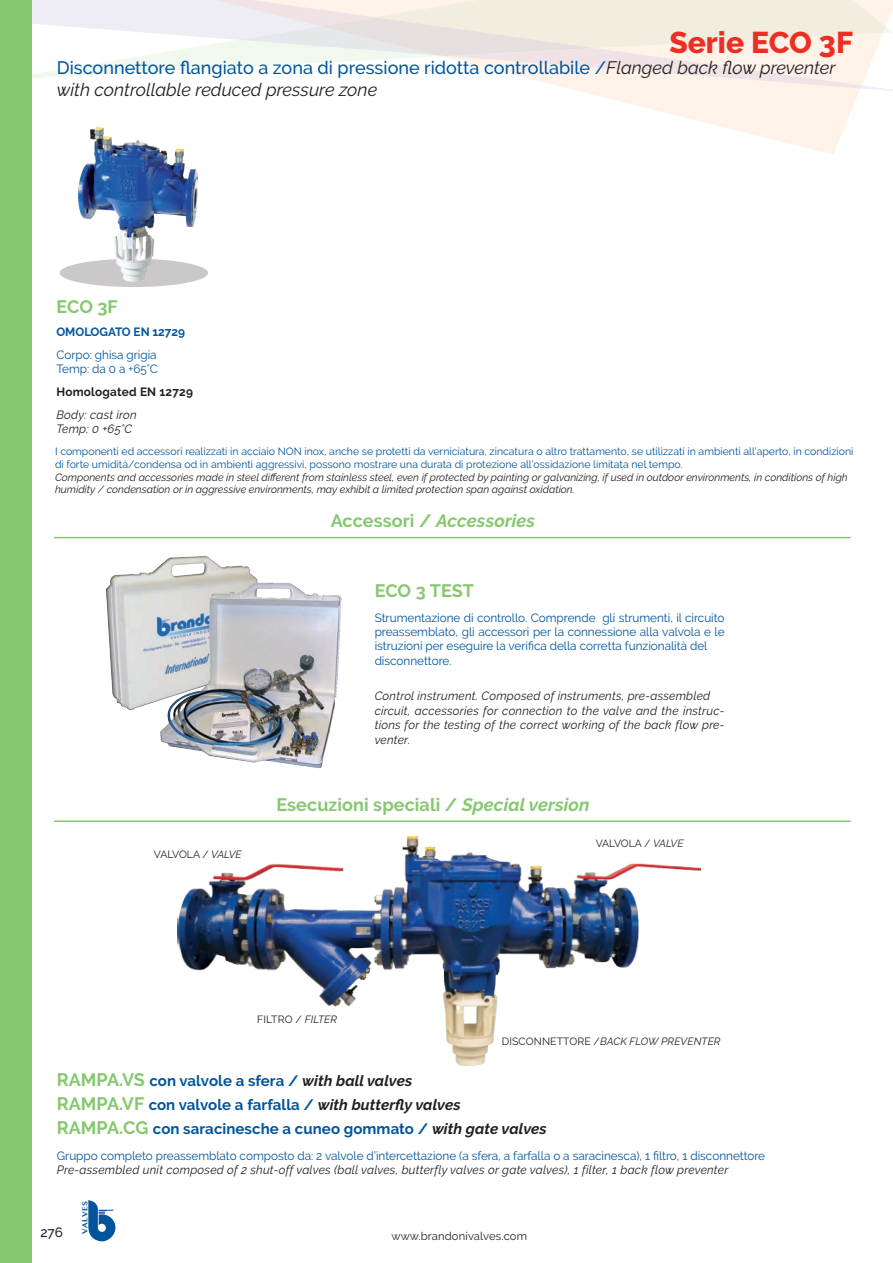
<style>
.page{position:relative;width:893px;height:1263px;background:#fff}
.page>*{position:absolute;margin:0;border:0;box-sizing:border-box;transform-origin:0 0}
.t1{font:800 30px "Raleway";color:#ee2e22}
.t2{font:500 18px/21.6px "Raleway";color:#01559d}
.t3{font:700 18px "Raleway";letter-spacing:.005em;color:#85c86f}
.t4{font:italic 700 18px "Raleway";letter-spacing:.005em;color:#85c86f}
.t5{font:700 15px "Raleway";letter-spacing:.005em;color:#01559d}
.t6{font:500 13.5px "Raleway";color:#231f20}
.t7{font:12px/14.4px "Raleway";color:#01559d;text-align:justify}
.t8{font:italic 12px/14.4px "Raleway";letter-spacing:.02em;color:#231f20;text-align:justify}
.t9{font:700 12px "Raleway";letter-spacing:.02em;color:#231f20}
.t10{font:700 12px "Raleway";color:#01559d}
.t11{font:11.25px "Raleway";letter-spacing:.01em;color:#231f20}
.t12{font:italic 10.5px/12.6px "Raleway";color:#231f20}
.t13{font:10.5px/12.6px "Raleway";color:#01559d}
.t14{font:10.5px "Raleway";letter-spacing:-.005em;color:#231f20}
.t15{font:700 7.8px "Lao MN";color:#01549b}
.s1{font-weight:400;font-style:italic;color:#231f20}
.s2{font-style:normal}
.s3{font-style:italic}
.s4{font-size:18px;color:#85c86f}
.s5{font-style:italic;color:#231f20}
</style>
<div class="page">
<svg style="left:584px;top:92px;width:275px;height:62px;fill:#fef3eb"></svg>
<svg style="left:32px;top:0;width:861px;height:92px"></svg>
<svg style="left:165px;top:0;width:697px;height:88px"></svg>
<svg style="left:239px;top:0;width:647px;height:56px;background:#f1ece3"></svg>
<svg style="left:88px;top:1200px;width:27px;height:41px"></svg>
<div style="left:0;top:0;width:32px;height:1263px;background:#85c86f"></div>
<div style="left:60px;top:259px;width:148px;height:28px;background:#cac8c8;border-radius:50%"></div>
<img style="left:79px;top:127px;width:119px;height:154px">
<hr style="left:54px;top:537px;width:797px;height:1px;background:#85c86f">
<hr style="left:54px;top:820px;width:797px;height:2px;background:#85c86f">
<img style="left:106px;top:556px;width:236px;height:212px">
<img style="left:177px;top:836px;width:524px;height:230px">
<p class="t1" style="left:669px;top:25px;width:185px">Serie ECO 3F</p>
<p class="t2" style="left:57px;top:57px;width:780px">Disconnettore flangiato a zona di pressione ridotta controllabile /<span class="s1">Flanged back flow preventer with controllable reduced pressure zone</span></p>
<p class="t3" style="left:56px;top:296px;width:63px">ECO 3F</p>
<p class="t10" style="left:56px;top:324px;width:130px">OMOLOGATO EN 12729</p>
<p class="t7" style="left:56px;top:347px;width:102px">Corpo: ghisa grigia</p>
<p class="t7" style="left:56px;top:361px;width:103px">Temp: da 0 a +65°C</p>
<p class="t9" style="left:56px;top:385px;width:138px">Homologated EN 12729</p>
<p class="t8" style="left:56px;top:407px;width:82px">Body: cast iron</p>
<p class="t8" style="left:56px;top:422px;width:77px">Temp: 0 +65°C</p>
<p class="t13" style="left:55px;top:445px;width:800px">I componenti ed accessori realizzati in acciaio NON inox, anche se protetti da verniciatura, zincatura o altro trattamento, se utilizzati in ambienti all’aperto, in condizioni di forte umidità/condensa od in ambienti aggressivi, possono mostrare una durata di protezione all’ossidazione limitata nel tempo.</p>
<p class="t12" style="left:55px;top:470px;width:794px">Components and accessories made in steel different from stainless steel, even if protected by painting or galvanizing, if used in outdoor environments, in conditions of high humidity / condensation or in aggressive environments, may exhibit a limited protection span against oxidation.</p>
<p class="t4" style="left:331px;top:510px;width:206px"><span class="s2">Accessori /</span> Accessories</p>
<p class="t3" style="left:375px;top:580px;width:101px">ECO 3 TEST</p>
<p class="t7" style="left:375px;top:610px;width:351px">Strumentazione di controllo. Comprende gli strumenti, il circuito preassemblato, gli accessori per la connessione alla valvola e le istruzioni per eseguire la verifica della corretta funzionalità del</p>
<p class="t7" style="left:375px;top:653px;width:78px">disconnettore.</p>
<p class="t8" style="left:375px;top:689px;width:337px">Control instrument. Composed of instruments, pre-assembled</p>
<p class="t8" style="left:375px;top:703px;width:351px">circuit, accessories for connection to the valve and the instruc&shy;tions for the testing of the correct working of the back flow pre&shy;venter.</p>
<p class="t3" style="left:276px;top:794px;width:315px">Esecuzioni speciali / <span class="s3">Special version</span></p>
<p class="t14" style="left:154px;top:848px;width:89px">VALVOLA / <span class="s3">VALVE</span></p>
<p class="t14" style="left:257px;top:1013px;width:81px">FILTRO / <span class="s3">FILTER</span></p>
<p class="t14" style="left:596px;top:837px;width:89px">VALVOLA / <span class="s3">VALVE</span></p>
<p class="t12" style="left:502px;top:1035px;width:220px"><span class="s2">DISCONNETTORE /</span>BACK FLOW PREVENTER</p>
<p class="t5" style="left:57px;top:1072px;width:357px"><span class="s4">RAMPA.VS</span> con valvole a sfera / <span class="s5">with ball valves</span></p>
<p class="t5" style="left:57px;top:1096px;width:405px"><span class="s4">RAMPA.VF</span> con valvole a farfalla / <span class="s5">with butterfly valves</span></p>
<p class="t5" style="left:57px;top:1120px;width:491px"><span class="s4">RAMPA.CG</span> con saracinesche a cuneo gommato / <span class="s5">with gate valves</span></p>
<p class="t7" style="left:57px;top:1148px;width:710px">Gruppo completo preassemblato composto da: 2 valvole d’intercettazione (a sfera, a farfalla o a saracinesca), 1 filtro, 1 disconnettore</p>
<p class="t8" style="left:57px;top:1163px;width:673px">Pre-assembled unit composed of 2 shut-off valves (ball valves, butterfly valves or gate valves), 1 filter, 1 back flow preventer</p>
<p class="t6" style="left:40px;top:1225px;width:24px">276</p>
<p class="t15" style="left:80px;top:1233px;width:34px;rotate:-90deg">VALVES</p>
<p class="t11" style="left:391px;top:1229px;width:137px">www.brandonivalves.com</p>
</div>
